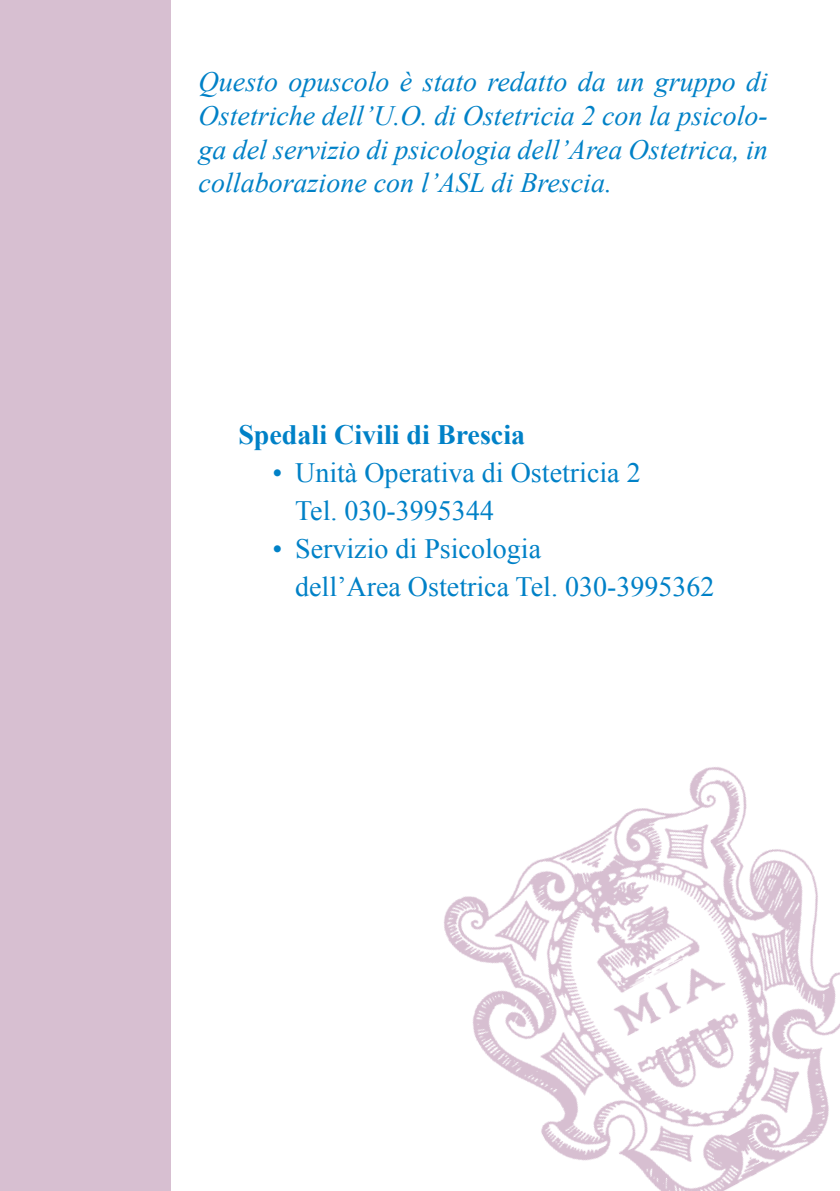
<style>
.page{position:relative;width:840px;height:1191px;background:#fff}
.page>*{position:absolute;margin:0;border:0;box-sizing:border-box;transform-origin:0 0}
.t1{font:italic 28px/33.6px "Times New Roman";color:#0081c7;text-align:justify}
.t2{font:28px/38px "Times New Roman";color:#0081c7}
.t3{font:700 28px "Times New Roman";color:#0081c7}
</style>
<div class="page">
<div style="left:0;top:0;width:170px;height:1191px;background:#d7bfd1"></div>
<img style="left:444px;top:767px;width:395px;height:424px">
<p class="t1" style="left:198px;top:65px;width:570px">Questo opuscolo è stato redatto da un gruppo di Ostetriche dell’U.O. di Ostetricia 2 con la psicolo&shy;ga del servizio di psicologia dell’Area Ostetrica, in collaborazione con l’ASL di Brescia.</p>
<p class="t3" style="left:238px;top:415px;width:288px">Spedali Civili di Brescia</p>
<p class="t2" style="left:295px;top:453px;width:347px;text-indent:-23px">• Unità Operativa di Ostetricia 2<br>Tel. 030-3995344</p>
<p class="t2" style="left:295px;top:529px;width:420px;text-indent:-23px">• Servizio di Psicologia<br>dell’Area Ostetrica Tel. 030-3995362</p>
</div>
